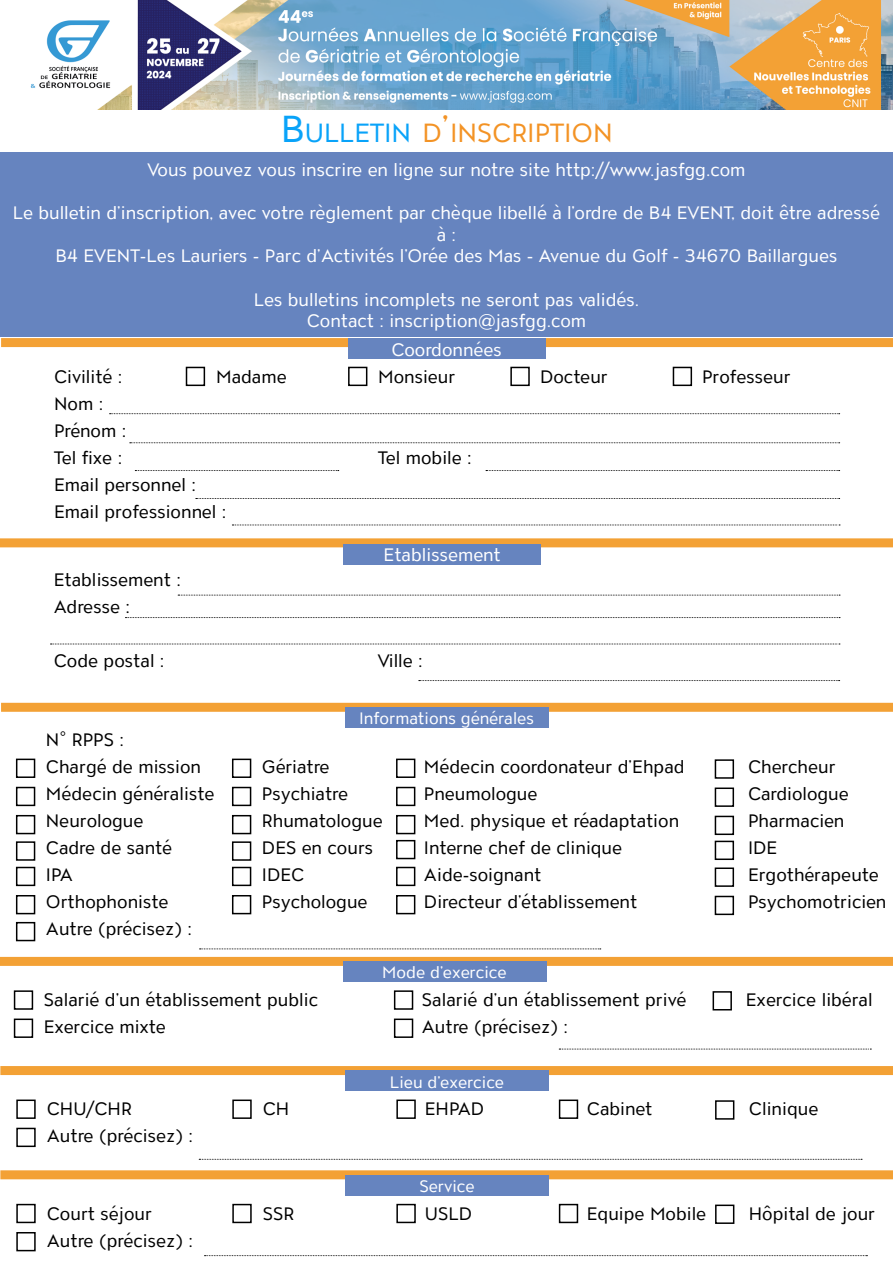
<style>
.page{position:relative;width:893px;height:1263px;background:#fff}
.page>*{position:absolute;margin:0;border:0;box-sizing:border-box;transform-origin:0 0}
.t1{font:26.25px "ATC Overlook";color:#f39325}
.t2{font:18px/27px "ATC Overlook";color:#000}
.t3{font:18px/21.6px "ATC Overlook";color:#fff;text-align:center}
.t4{font:16.5px "ATC Overlook";color:#fff}
.s1{font-size:37.5px;color:#09a3f9}
.s2{color:#09a3f9}
.s3{font-size:37.5px}
</style>
<div class="page">
<div style="left:0;top:152px;width:893px;height:184px;background:#6684bf"></div>
<img style="left:30px;top:0;width:863px;height:109px">
<svg style="left:110px;top:413px;width:730px;height:1px"></svg>
<svg style="left:130px;top:442px;width:710px;height:1px"></svg>
<svg style="left:232px;top:525px;width:608px;height:1px"></svg>
<svg style="left:135px;top:470px;width:204px;height:1px"></svg>
<div style="left:186px;top:367px;width:19px;height:19px;border:2px solid #000"></div>
<div style="left:348px;top:367px;width:19px;height:19px;border:2px solid #000"></div>
<div style="left:510px;top:367px;width:20px;height:19px;border:2px solid #000"></div>
<div style="left:673px;top:367px;width:19px;height:19px;border:2px solid #000"></div>
<div style="left:1px;top:703px;width:892px;height:9px;background:#f3a135"></div>
<div style="left:345px;top:707px;width:203px;height:21px;background:#6684bf"></div>
<div style="left:16px;top:759px;width:19px;height:19px;border:2px solid #000"></div>
<div style="left:16px;top:787px;width:19px;height:19px;border:2px solid #000"></div>
<div style="left:16px;top:815px;width:19px;height:19px;border:2px solid #000"></div>
<div style="left:232px;top:759px;width:19px;height:19px;border:2px solid #000"></div>
<div style="left:232px;top:787px;width:19px;height:19px;border:2px solid #000"></div>
<div style="left:396px;top:759px;width:19px;height:19px;border:2px solid #000"></div>
<div style="left:396px;top:787px;width:19px;height:19px;border:2px solid #000"></div>
<div style="left:396px;top:815px;width:19px;height:19px;border:2px solid #000"></div>
<div style="left:16px;top:867px;width:19px;height:19px;border:2px solid #000"></div>
<div style="left:16px;top:895px;width:19px;height:19px;border:2px solid #000"></div>
<div style="left:16px;top:841px;width:19px;height:20px;border:2px solid #000"></div>
<div style="left:232px;top:867px;width:19px;height:19px;border:2px solid #000"></div>
<div style="left:232px;top:895px;width:19px;height:19px;border:2px solid #000"></div>
<div style="left:396px;top:867px;width:19px;height:19px;border:2px solid #000"></div>
<div style="left:396px;top:895px;width:19px;height:19px;border:2px solid #000"></div>
<div style="left:396px;top:840px;width:19px;height:19px;border:2px solid #000"></div>
<div style="left:232px;top:815px;width:19px;height:19px;border:2px solid #000"></div>
<div style="left:232px;top:841px;width:19px;height:20px;border:2px solid #000"></div>
<div style="left:715px;top:759px;width:19px;height:20px;border:2px solid #000"></div>
<div style="left:715px;top:787px;width:19px;height:20px;border:2px solid #000"></div>
<div style="left:715px;top:816px;width:19px;height:19px;border:2px solid #000"></div>
<div style="left:715px;top:867px;width:19px;height:20px;border:2px solid #000"></div>
<div style="left:715px;top:896px;width:19px;height:19px;border:2px solid #000"></div>
<div style="left:715px;top:841px;width:19px;height:19px;border:2px solid #000"></div>
<div style="left:16px;top:922px;width:19px;height:19px;border:2px solid #000"></div>
<svg style="left:200px;top:948px;width:401px;height:1px"></svg>
<div style="left:0;top:957px;width:893px;height:9px;background:#f3a135"></div>
<div style="left:343px;top:961px;width:203px;height:21px;background:#6684bf"></div>
<div style="left:14px;top:990px;width:19px;height:20px;border:2px solid #000"></div>
<div style="left:14px;top:1018px;width:19px;height:20px;border:2px solid #000"></div>
<div style="left:394px;top:990px;width:19px;height:20px;border:2px solid #000"></div>
<div style="left:394px;top:1018px;width:19px;height:20px;border:2px solid #000"></div>
<div style="left:713px;top:991px;width:19px;height:19px;border:2px solid #000"></div>
<svg style="left:559px;top:1049px;width:312px;height:1px"></svg>
<div style="left:0;top:1066px;width:893px;height:9px;background:#f3a135"></div>
<div style="left:345px;top:1070px;width:204px;height:21px;background:#6684bf"></div>
<div style="left:16px;top:1099px;width:20px;height:20px;border:2px solid #000"></div>
<div style="left:16px;top:1128px;width:20px;height:19px;border:2px solid #000"></div>
<div style="left:559px;top:1099px;width:19px;height:20px;border:2px solid #000"></div>
<div style="left:1px;top:338px;width:892px;height:9px;background:#f3a135"></div>
<div style="left:232px;top:1099px;width:20px;height:20px;border:2px solid #000"></div>
<div style="left:396px;top:1099px;width:20px;height:20px;border:2px solid #000"></div>
<div style="left:715px;top:1100px;width:19px;height:20px;border:2px solid #000"></div>
<svg style="left:199px;top:1159px;width:663px;height:1px"></svg>
<svg style="left:486px;top:470px;width:354px;height:1px"></svg>
<svg style="left:196px;top:498px;width:644px;height:1px"></svg>
<div style="left:0;top:538px;width:893px;height:9px;background:#f3a135"></div>
<div style="left:344px;top:544px;width:197px;height:20px;background:#6684bf"></div>
<svg style="left:178px;top:595px;width:662px;height:1px"></svg>
<svg style="left:125px;top:617px;width:715px;height:1px"></svg>
<svg style="left:419px;top:680px;width:421px;height:1px"></svg>
<svg style="left:50px;top:644px;width:790px;height:1px"></svg>
<div style="left:0;top:1170px;width:893px;height:9px;background:#f3a135"></div>
<div style="left:345px;top:1175px;width:204px;height:20px;background:#6684bf"></div>
<div style="left:16px;top:1204px;width:20px;height:19px;border:2px solid #000"></div>
<div style="left:16px;top:1232px;width:20px;height:19px;border:2px solid #000"></div>
<div style="left:559px;top:1204px;width:19px;height:19px;border:2px solid #000"></div>
<div style="left:232px;top:1204px;width:20px;height:19px;border:2px solid #000"></div>
<div style="left:396px;top:1204px;width:20px;height:19px;border:2px solid #000"></div>
<div style="left:715px;top:1204px;width:19px;height:20px;border:2px solid #000"></div>
<div style="left:348px;top:338px;width:197px;height:21px;background:#6684bf"></div>
<svg style="left:204px;top:1255px;width:663px;height:1px"></svg>
<h1 class="t1" style="left:281px;top:118px;width:333px"><span class="s1">B</span><span class="s2">ULLETIN</span> D<span class="s3">’</span>INSCRIPTION</h1>
<p class="t3" style="left:147px;top:160px;width:600px">Vous pouvez vous inscrire en ligne sur notre site http://www.jasfgg.com</p>
<p class="t3" style="left:13px;top:203px;width:869px">Le bulletin d’inscription, avec votre règlement par chèque libellé à l’ordre de B4 EVENT, doit être adressé à :<br>B4 EVENT-Les Lauriers - Parc d’Activités l’Orée des Mas - Avenue du Golf - 34670 Baillargues</p>
<p class="t3" style="left:254px;top:289px;width:387px">Les bulletins incomplets ne seront pas validés.<br>Contact : inscription@jasfgg.com</p>
<p class="t3" style="left:391px;top:339px;width:112px">Coordonnées</p>
<p class="t2" style="left:54px;top:364px;width:70px">Civilité :</p>
<p class="t2" style="left:216px;top:364px;width:72px">Madame</p>
<p class="t2" style="left:378px;top:364px;width:79px">Monsieur</p>
<p class="t2" style="left:540px;top:364px;width:69px">Docteur</p>
<p class="t2" style="left:702px;top:364px;width:90px">Professeur</p>
<p class="t2" style="left:54px;top:391px;width:74px">Nom :<br>Prénom :<br>Tel fixe :</p>
<p class="t2" style="left:378px;top:445px;width:95px">Tel mobile :</p>
<p class="t2" style="left:54px;top:472px;width:174px">Email personnel :<br>Email professionnel :</p>
<p class="t2" style="left:54px;top:567px;width:129px">Etablissement :<br>Adresse :</p>
<p class="t3" style="left:384px;top:545px;width:119px">Etablissement</p>
<p class="t2" style="left:54px;top:648px;width:112px">Code postal :</p>
<p class="t2" style="left:378px;top:648px;width:47px">Ville :</p>
<p class="t2" style="left:46px;top:727px;width:157px">N° RPPS :<br>Chargé de mission</p>
<p class="t4" style="left:359px;top:709px;width:177px">Informations générales</p>
<p class="t2" style="left:262px;top:754px;width:69px">Gériatre</p>
<p class="t2" style="left:424px;top:754px;width:262px">Médecin coordonateur d’Ehpad</p>
<p class="t2" style="left:748px;top:754px;width:89px">Chercheur</p>
<p class="t2" style="left:46px;top:781px;width:170px">Médecin généraliste</p>
<p class="t2" style="left:262px;top:781px;width:88px">Psychiatre</p>
<p class="t2" style="left:424px;top:781px;width:115px">Pneumologue</p>
<p class="t2" style="left:748px;top:781px;width:102px">Cardiologue</p>
<p class="t2" style="left:46px;top:808px;width:99px">Neurologue</p>
<p class="t2" style="left:262px;top:808px;width:122px">Rhumatologue</p>
<p class="t2" style="left:424px;top:808px;width:257px">Med. physique et réadaptation</p>
<p class="t2" style="left:748px;top:808px;width:98px">Pharmacien</p>
<p class="t2" style="left:46px;top:835px;width:128px">Cadre de santé</p>
<p class="t2" style="left:262px;top:835px;width:113px">DES en cours</p>
<p class="t2" style="left:424px;top:835px;width:200px">Interne chef de clinique</p>
<p class="t2" style="left:748px;top:835px;width:31px">IDE</p>
<p class="t2" style="left:46px;top:862px;width:28px">IPA</p>
<p class="t2" style="left:262px;top:862px;width:44px">IDEC</p>
<p class="t2" style="left:424px;top:862px;width:119px">Aide-soignant</p>
<p class="t2" style="left:748px;top:862px;width:132px">Ergothérapeute</p>
<p class="t2" style="left:46px;top:889px;width:124px">Orthophoniste</p>
<p class="t2" style="left:262px;top:889px;width:107px">Psychologue</p>
<p class="t2" style="left:424px;top:889px;width:215px">Directeur d’établissement</p>
<p class="t2" style="left:748px;top:889px;width:140px">Psychomotricien</p>
<p class="t2" style="left:46px;top:916px;width:148px">Autre (précisez) :</p>
<p class="t4" style="left:382px;top:963px;width:126px">Mode d’exercice</p>
<p class="t2" style="left:44px;top:987px;width:276px">Salarié d’un établissement public</p>
<p class="t2" style="left:422px;top:987px;width:266px">Salarié d’un établissement privé</p>
<p class="t2" style="left:746px;top:987px;width:128px">Exercice libéral</p>
<p class="t2" style="left:44px;top:1014px;width:124px">Exercice mixte</p>
<p class="t2" style="left:422px;top:1014px;width:148px">Autre (précisez) :</p>
<p class="t4" style="left:390px;top:1072px;width:116px">Lieu d’exercice</p>
<p class="t2" style="left:47px;top:1096px;width:87px">CHU/CHR</p>
<p class="t2" style="left:263px;top:1096px;width:28px">CH</p>
<p class="t2" style="left:425px;top:1096px;width:61px">EHPAD</p>
<p class="t2" style="left:587px;top:1096px;width:67px">Cabinet</p>
<p class="t2" style="left:749px;top:1096px;width:71px">Clinique</p>
<p class="t2" style="left:47px;top:1123px;width:148px">Autre (précisez) :</p>
<p class="t4" style="left:419px;top:1176px;width:57px">Service</p>
<p class="t2" style="left:47px;top:1200px;width:107px">Court séjour</p>
<p class="t2" style="left:263px;top:1200px;width:33px">SSR</p>
<p class="t2" style="left:425px;top:1200px;width:49px">USLD</p>
<p class="t2" style="left:587px;top:1200px;width:121px">Equipe Mobile</p>
<p class="t2" style="left:749px;top:1200px;width:128px">Hôpital de jour</p>
<p class="t2" style="left:47px;top:1227px;width:148px">Autre (précisez) :</p>
</div>
